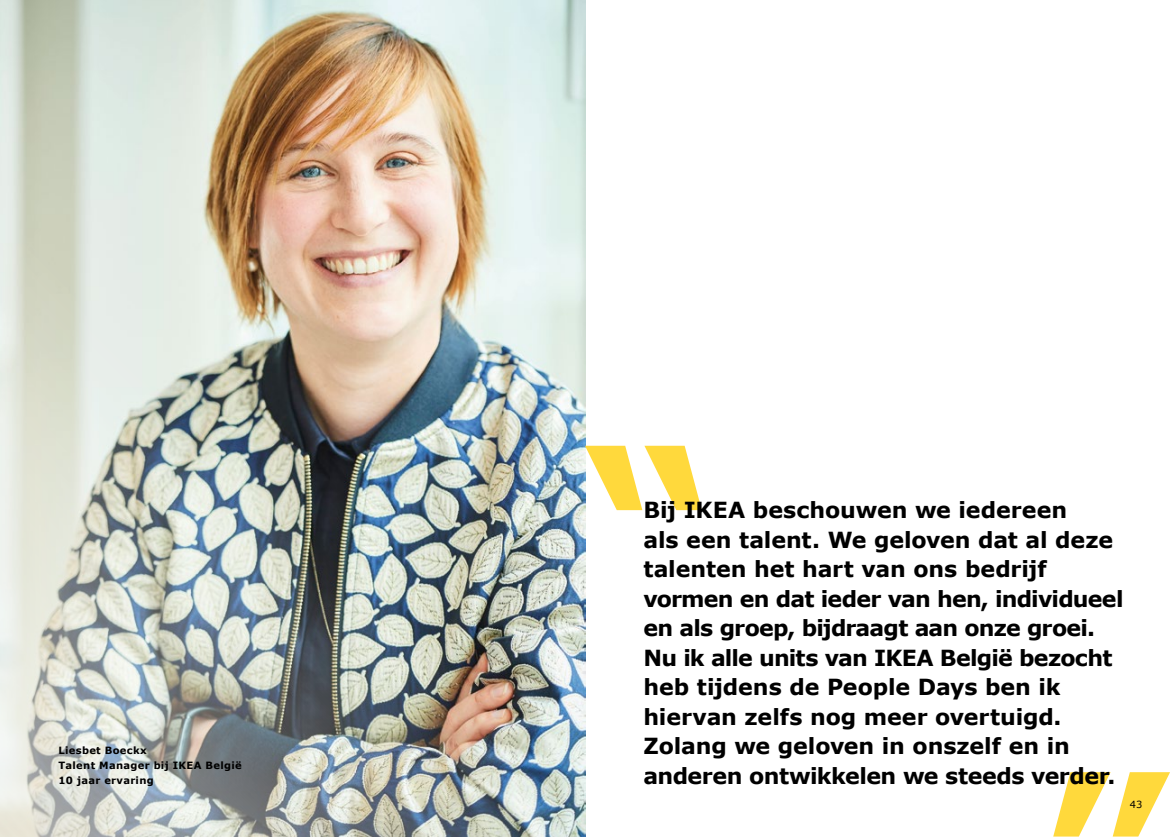
<style>
.page{position:relative;width:1170px;height:837px;background:#fff}
.page>*{position:absolute;margin:0;border:0;box-sizing:border-box;transform-origin:0 0}
.t1{font:700 223.75px "Verdana";color:#ffd93c}
.t2{font:700 22.12px/29.5px "Verdana";letter-spacing:-.015em;color:#000}
.t3{font:700 10px/15px "Verdana";letter-spacing:.03em;color:#000}
.t4{font:9.88px "Verdana";color:#000}
</style>
<div class="page">
<img style="left:0;top:0;width:585px;height:836px">
<p class="t3" style="left:58px;top:742px;width:185px">Liesbet Boeckx<br>Talent Manager bij IKEA België<br>10 jaar ervaring</p>
<h1 class="t1" style="left:583px;top:388px;width:133px">“</h1>
<p class="t2" style="left:643px;top:495px;width:481px">Bij IKEA beschouwen we iedereen<br>als een talent. We geloven dat al deze talenten het hart van ons bedrijf vormen en dat ieder van hen, individueel en als groep, bijdraagt aan onze groei.<br>Nu ik alle units van IKEA België bezocht heb tijdens de People Days ben ik hiervan zelfs nog meer overtuigd.<br>Zolang we geloven in onszelf en in anderen ontwikkelen we steeds verder.</p>
<h1 class="t1" style="left:1039px;top:715px;width:133px">”</h1>
<p class="t4" style="left:1129px;top:797px;width:14px">43</p>
</div>
